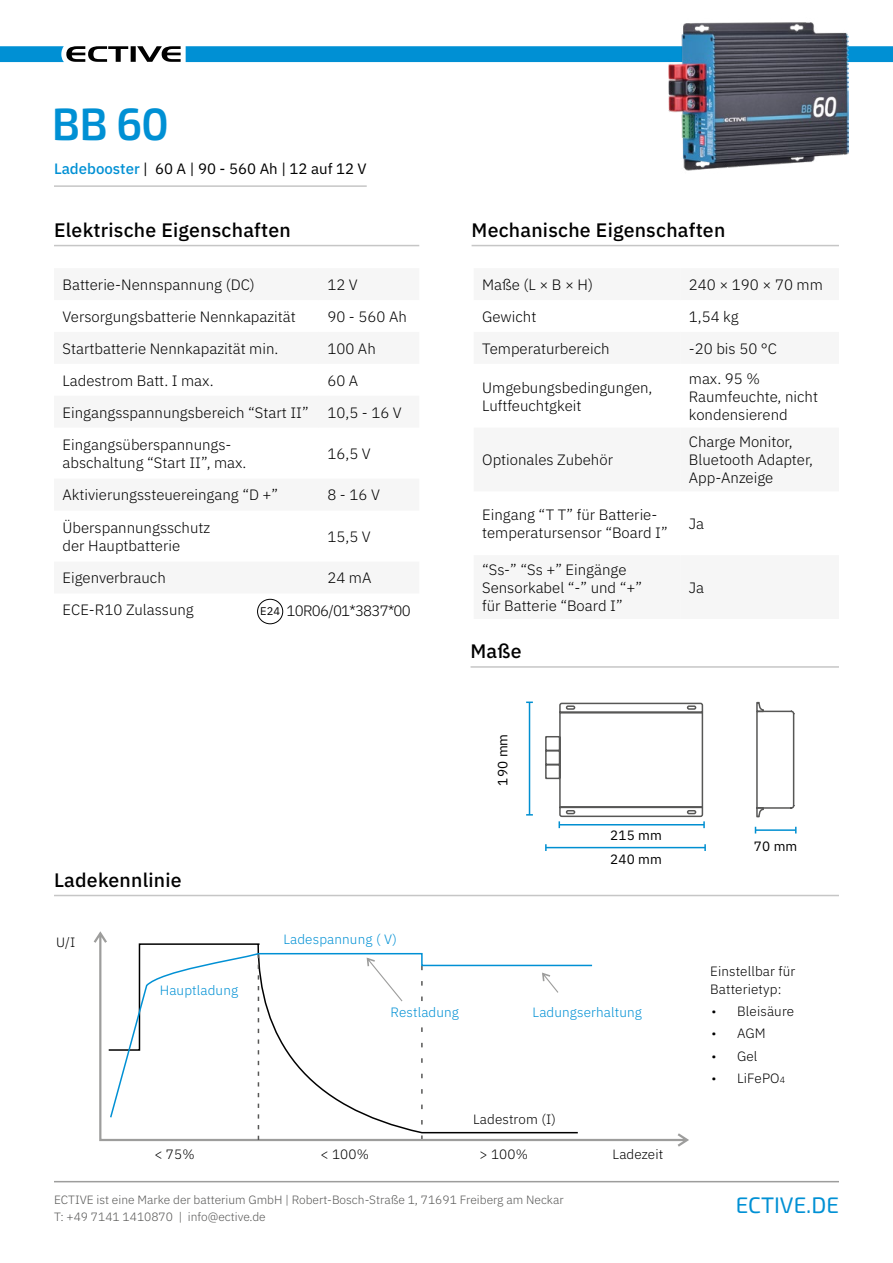
<style>
.page{position:relative;width:893px;height:1263px;background:#fff}
.page>*{position:absolute;margin:0;border:0;box-sizing:border-box;transform-origin:0 0}
.t1{font:600 45.3px "Exo 2";color:#0090d4}
.t2{font:22.5px "Exo 2";color:#0090d4}
.t3{font:500 19.5px "IBM Plex Sans";letter-spacing:.01em;color:#000}
.t4{font:300 15px/32px "IBM Plex Sans";color:#000}
.t5{font:15px "IBM Plex Sans";color:#000}
.t6{font:300 15px "IBM Plex Sans";letter-spacing:-.05em;color:#000}
.t7{font:300 13.5px/18px "IBM Plex Sans";letter-spacing:.01em;color:#000}
.t8{font:300 13.5px "IBM Plex Sans";letter-spacing:.01em;color:#0090d4}
.t9{font:13.5px "IBM Plex Sans";letter-spacing:.01em;color:#000}
.t10{font:300 12px/16.5px "IBM Plex Sans";color:#575756}
.s1{font-weight:500;color:#0090d4}
.s2{font-weight:400;font-size:11.1px}
.s3{font-size:9px}
</style>
<div class="page">
<svg style="left:0;top:46px;width:181px;height:16px"></svg>
<div style="left:186px;top:46px;width:707px;height:16px;background:#0090d4"></div>
<img style="left:668px;top:22px;width:181px;height:149px">
<hr style="left:546px;top:847px;width:159px;height:1px;background:#008fd1">
<svg style="left:545px;top:844px;width:2px;height:7px"></svg>
<svg style="left:704px;top:844px;width:2px;height:7px"></svg>
<hr style="left:755px;top:829px;width:41px;height:2px;background:#008fd1">
<hr style="left:529px;top:702px;width:1px;height:113px;background:#008fd1">
<svg style="left:526px;top:701px;width:7px;height:2px"></svg>
<svg style="left:756px;top:701px;width:39px;height:117px"></svg>
<svg style="left:545px;top:702px;width:160px;height:126px"></svg>
<div style="left:257px;top:599px;width:26px;height:25px;border:1px solid #000;border-radius:50%"></div>
<hr style="left:54px;top:245px;width:365px;height:1px;background:#c6c6c6">
<hr style="left:472px;top:245px;width:367px;height:1px;background:#c6c6c6">
<hr style="left:471px;top:666px;width:368px;height:2px;background:#c6c6c6">
<hr style="left:54px;top:1181px;width:785px;height:1px;background:#9d9d9c">
<svg style="left:94px;top:931px;width:595px;height:216px"></svg>
<svg style="left:107px;top:942px;width:472px;height:192px"></svg>
<svg style="left:258px;top:1119px;width:1px;height:21px"></svg>
<svg style="left:109px;top:952px;width:485px;height:167px"></svg>
<hr style="left:54px;top:895px;width:785px;height:1px;background:#c6c6c6">
<hr style="left:54px;top:185px;width:313px;height:2px;background:#c6c6c6">
<h1 class="t1" style="left:52px;top:97px;width:119px">BB 60</h1>
<p class="t5" style="left:54px;top:158px;width:314px"><span class="s1">Ladebooster</span> | 60 A | 90 - 560 Ah | 12 auf 12 V</p>
<h3 class="t3" style="left:54px;top:215px;width:238px">Elektrische Eigenschaften</h3>
<h3 class="t3" style="left:472px;top:215px;width:255px">Mechanische Eigenschaften</h3>
<p class="t4" style="left:63px;top:267px;width:248px">Batterie-Nennspannung (DC)<br>Versorgungsbatterie Nennkapazität<br>Startbatterie Nennkapazität min.<br>Ladestrom Batt. I max.<br>Eingangsspannungsbereich “Start II”<br>Eingangsüberspannungs-</p>
<p class="t4" style="left:63px;top:445px;width:217px;line-height:32.4px">abschaltung “Start II”, max.<br>Aktivierungssteuereingang “D +”<br>Überspannungsschutz</p>
<p class="t4" style="left:63px;top:528px;width:133px">der Hauptbatterie<br>Eigenverbrauch<br>ECE-R10 Zulassung</p>
<p class="t4" style="left:327px;top:267px;width:81px">12 V<br>90 - 560 Ah<br>100 Ah<br>60 A<br>10,5 - 16 V</p>
<p class="t4" style="left:327px;top:436px;width:45px">16,5 V</p>
<p class="t4" style="left:327px;top:478px;width:54px">8 - 16 V</p>
<p class="t4" style="left:327px;top:519px;width:45px">15,5 V</p>
<p class="t4" style="left:327px;top:561px;width:46px">24 mA</p>
<p class="t6" style="left:260px;top:599px;width:152px"><span class="s2">E24</span> 10R06/01*3837*00</p>
<p class="t4" style="left:482px;top:267px;width:129px">Maße (L × B × H)<br>Gewicht<br>Temperaturbereich</p>
<p class="t4" style="left:482px;top:377px;width:172px;line-height:18px">Umgebungsbedingungen,<br>Luftfeuchtgkeit</p>
<p class="t4" style="left:482px;top:443px;width:132px">Optionales Zubehör</p>
<p class="t4" style="left:482px;top:505px;width:187px;line-height:18px">Eingang “T T” für Batterie&shy;temperatursensor “Board I”</p>
<p class="t4" style="left:482px;top:559px;width:161px;line-height:18px">“Ss-” “Ss +” Eingänge<br>Sensorkabel “-” und “+” für Batterie “Board I”</p>
<h3 class="t3" style="left:471px;top:636px;width:53px">Maße</h3>
<p class="t4" style="left:689px;top:267px;width:135px">240 × 190 × 70 mm<br>1,54 kg<br>-20 bis 50 °C</p>
<p class="t4" style="left:689px;top:368px;width:131px;line-height:18px">max. 95 %<br>Raumfeuchte, nicht kondensierend</p>
<p class="t4" style="left:689px;top:432px;width:126px;line-height:18px">Charge Monitor,<br>Bluetooth Adapter,<br>App-Anzeige</p>
<p class="t4" style="left:689px;top:507px;width:17px">Ja</p>
<p class="t4" style="left:689px;top:570px;width:17px">Ja</p>
<h3 class="t3" style="left:54px;top:865px;width:129px">Ladekennlinie</h3>
<p class="t7" style="left:56px;top:932px;width:21px">U/I</p>
<p class="t8" style="left:283px;top:929px;width:115px">Ladespannung ( V)</p>
<p class="t8" style="left:160px;top:980px;width:80px">Hauptladung</p>
<p class="t8" style="left:390px;top:1002px;width:70px">Restladung</p>
<p class="t9" style="left:493px;top:785px;width:53px;rotate:-90deg">190 mm</p>
<p class="t9" style="left:610px;top:825px;width:53px">215 mm</p>
<p class="t9" style="left:610px;top:849px;width:53px">240 mm</p>
<p class="t8" style="left:533px;top:1002px;width:111px">Ladungserhaltung</p>
<p class="t7" style="left:473px;top:1108px;width:84px">Ladestrom (I)</p>
<p class="t7" style="left:154px;top:1144px;width:42px">&lt; 75%</p>
<p class="t7" style="left:320px;top:1144px;width:50px">&lt; 100%</p>
<p class="t7" style="left:479px;top:1144px;width:50px">&gt; 100%</p>
<p class="t7" style="left:613px;top:1144px;width:52px">Ladezeit</p>
<p class="t9" style="left:754px;top:835px;width:45px">70 mm</p>
<p class="t7" style="left:710px;top:961px;width:87px">Einstellbar für<br>Batterietyp:</p>
<p class="t7" style="left:712px;top:1001px;width:84px">• Bleisäure</p>
<p class="t7" style="left:712px;top:1023px;width:56px">• AGM</p>
<p class="t7" style="left:712px;top:1046px;width:47px">• Gel</p>
<p class="t7" style="left:712px;top:1068px;width:75px">• LiFePO<span class="s3">4</span></p>
<p class="t10" style="left:54px;top:1191px;width:511px">ECTIVE ist eine Marke der batterium GmbH | Robert-Bosch-Straße 1, 71691 Freiberg am Neckar<br>T: +49 7141 1410870 | info@ective.de</p>
<h2 class="t2" style="left:736px;top:1192px;width:105px">ECTIVE.DE</h2>
</div>
